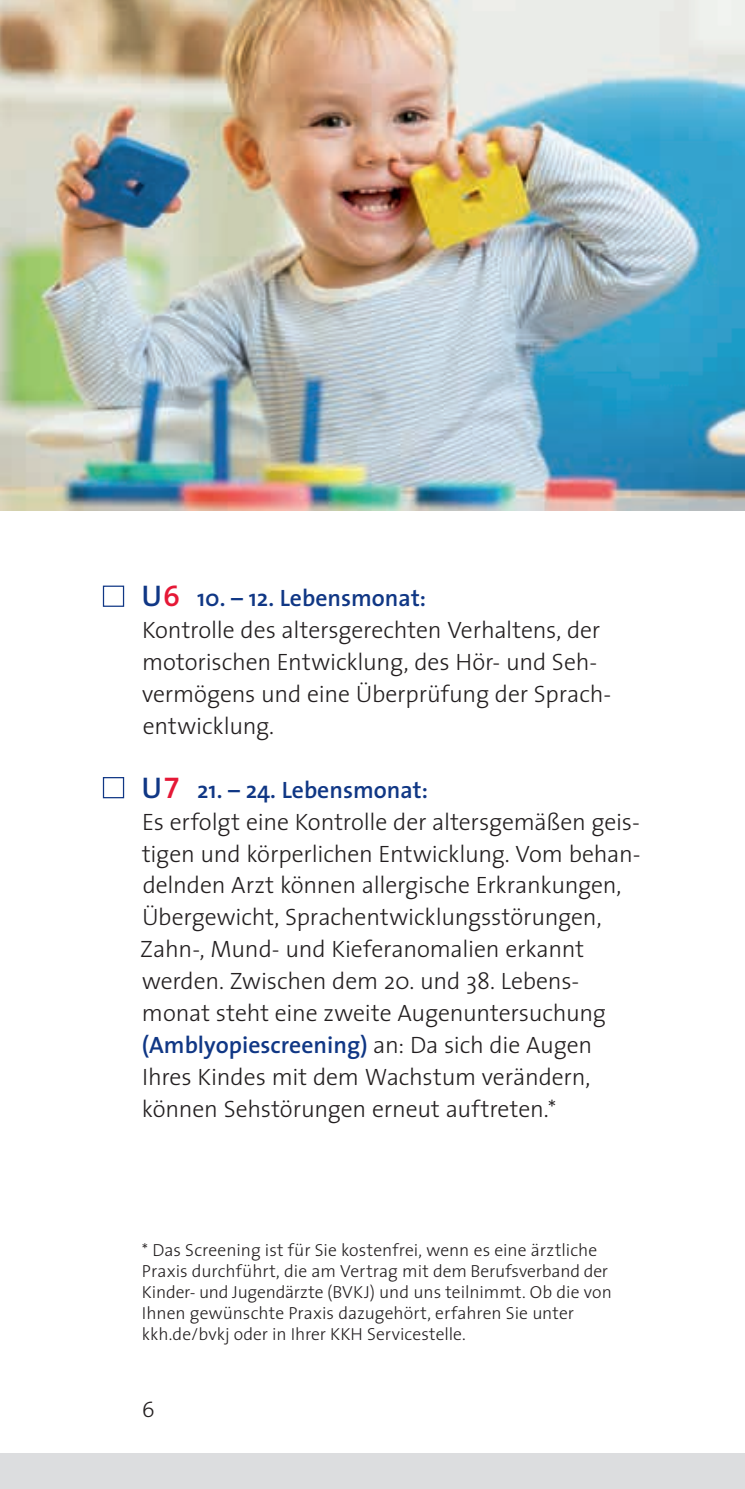
<style>
.page{position:relative;width:745px;height:1489px;background:#fff}
.page>*{position:absolute;margin:0;border:0;box-sizing:border-box;transform-origin:0 0}
.t1{font:300 23.75px/32px "The Sans";letter-spacing:-.01em;color:#231f20}
.t2{font:22.5px "The Sans Light Caps";color:#231f20}
.t3{font:300 17.5px/21px "The Sans";color:#231f20}
.s1{font-weight:600;font-size:30px;color:#103785}
.s2{font-family:"The Sans Semi Bold Caps";font-weight:400;font-size:30px;color:#e51836}
.s3{font-weight:600;color:#103785}
</style>
<div class="page">
<div style="left:0;top:1453px;width:744px;height:35px;background:#dcdddf"></div>
<img style="left:0;top:0;width:744px;height:510px">
<div style="left:103px;top:585px;width:21px;height:22px;border:1px solid #103785"></div>
<div style="left:103px;top:777px;width:21px;height:21px;border:1px solid #103785"></div>
<p class="t1" style="left:141px;top:581px;width:468px"><span class="s1">U</span><span class="s2">6</span> <span class="s3">10. – 12. Lebensmonat:<br></span>Kontrolle des altersgerechten Verhaltens, der motorischen Entwicklung, des Hör- und Seh&shy;vermögens und eine Überprüfung der Sprach&shy;entwicklung.</p>
<p class="t1" style="left:140px;top:772px;width:501px"><span class="s1">U</span><span class="s2">7</span> <span class="s3">21. – 24. Lebensmonat:<br></span>Es erfolgt eine Kontrolle der altersgemäßen geis&shy;tigen und körperlichen Entwicklung. Vom behan&shy;delnden Arzt können allergische Erkrankungen, Übergewicht, Sprachentwicklungsstörungen, Zahn-, Mund- und Kieferanomalien erkannt werden. Zwischen dem 20. und 38. Lebens&shy;monat steht eine zweite Augenuntersuchung <span class="s3">(Amblyopiescreening)</span> an: Da sich die Augen Ihres Kindes mit dem Wachstum verändern, können Sehstörungen erneut auftreten.*</p>
<p class="t3" style="left:142px;top:1238px;width:471px">* Das Screening ist für Sie kostenfrei, wenn es eine ärztliche Praxis durchführt, die am Vertrag mit dem Berufsverband der Kinder- und Jugendärzte (BVKJ) und uns teilnimmt. Ob die von Ihnen gewünschte Praxis dazugehört, erfahren Sie unter kkh.de/bvkj oder in Ihrer KKH Servicestelle.</p>
<p class="t2" style="left:142px;top:1390px;width:14px">6</p>
</div>
